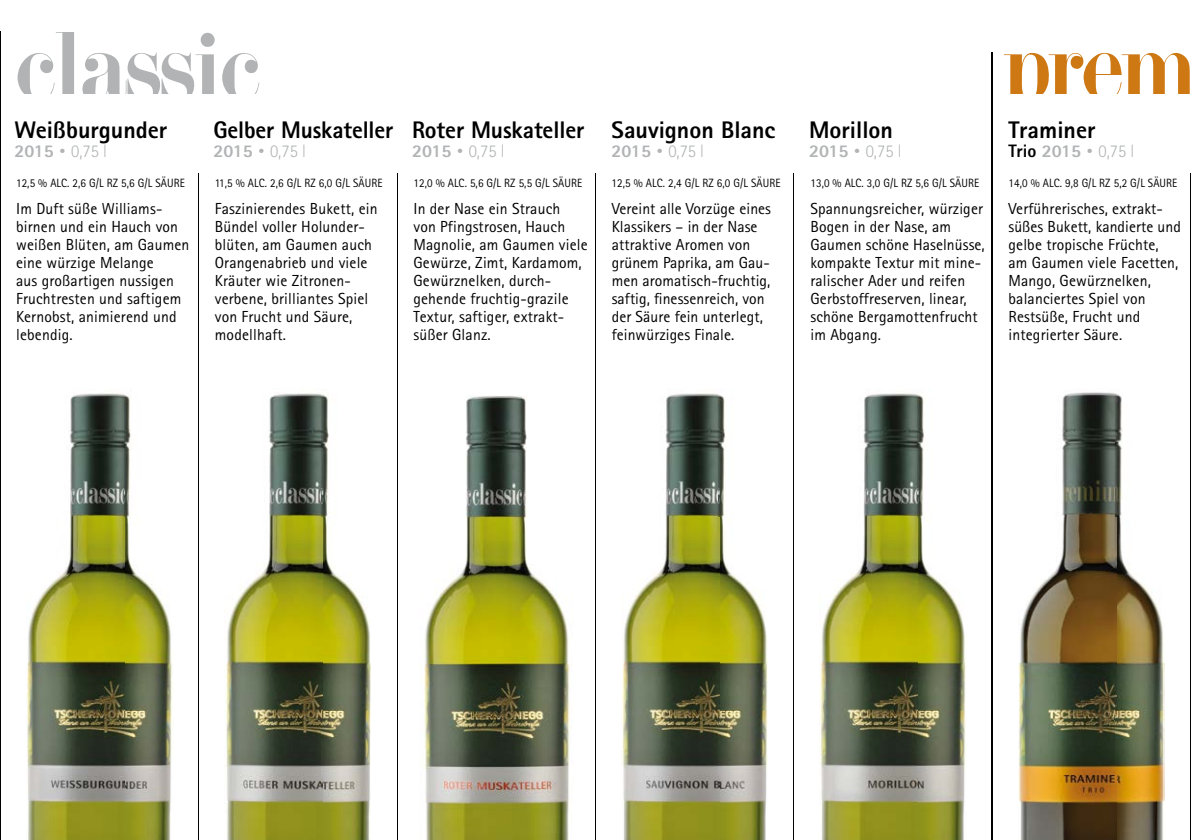
<style>
.page{position:relative;width:1191px;height:840px;background:#fff}
.page>*{position:absolute;margin:0;border:0;box-sizing:border-box;transform-origin:0 0}
.t1{font:90px "Adonis";letter-spacing:-.02em;color:#b1b3b4}
.t2{font:90px "Adonis";color:#ce7813}
.t3{font:800 24px "Rotis Sans Serif";color:#000}
.t4{font:300 18px "Rotis Sans Serif";color:#b1b3b4;scale:.95 1}
.t5{font:16px/18px "Rotis Sans Serif";letter-spacing:.01em;color:#000}
.t6{font:12px "Rotis Sans Serif";letter-spacing:.01em;color:#000;scale:.92 1}
.s1{font-weight:800}
.s2{font-weight:800;font-size:12px}
.s3{font-weight:800;color:#000}
</style>
<div class="page">
<hr style="left:991px;top:53px;width:2px;height:786px;background:#000">
<hr style="left:198px;top:173px;width:1px;height:666px;background:#000">
<hr style="left:397px;top:173px;width:1px;height:666px;background:#000">
<hr style="left:595px;top:173px;width:1px;height:666px;background:#000">
<hr style="left:793px;top:173px;width:1px;height:666px;background:#000">
<hr style="left:0;top:31px;width:1px;height:808px;background:#000">
<img style="left:27px;top:393px;width:146px;height:446px">
<img style="left:820px;top:393px;width:146px;height:446px">
<img style="left:225px;top:393px;width:146px;height:446px">
<img style="left:423px;top:395px;width:147px;height:444px">
<img style="left:621px;top:393px;width:147px;height:446px">
<img style="left:1018px;top:392px;width:146px;height:447px">
<hr style="left:1190px;top:173px;width:1px;height:666px;background:#000">
<h1 class="t1" style="left:13px;top:14px;width:246px">classic</h1>
<h2 class="t3" style="left:14px;top:115px;width:154px">Weißburgunder</h2>
<p class="t4" style="left:14px;top:141px;width:99px"><span class="s1">2015</span> <span class="s2">•</span> 0,75 l</p>
<h2 class="t3" style="left:213px;top:115px;width:181px">Gelber Muskateller</h2>
<p class="t4" style="left:213px;top:141px;width:99px"><span class="s1">2015</span> <span class="s2">•</span> 0,75 l</p>
<h2 class="t3" style="left:412px;top:115px;width:174px">Roter Muskateller</h2>
<p class="t4" style="left:412px;top:141px;width:99px"><span class="s1">2015</span> <span class="s2">•</span> 0,75 l</p>
<h2 class="t3" style="left:611px;top:115px;width:165px">Sauvignon Blanc</h2>
<p class="t4" style="left:611px;top:141px;width:99px"><span class="s1">2015</span> <span class="s2">•</span> 0,75 l</p>
<h2 class="t3" style="left:809px;top:115px;width:85px">Morillon</h2>
<p class="t4" style="left:809px;top:141px;width:99px"><span class="s1">2015</span> <span class="s2">•</span> 0,75 l</p>
<h1 class="t2" style="left:999px;top:14px;width:196px">prem</h1>
<h2 class="t3" style="left:1008px;top:115px;width:89px">Traminer</h2>
<p class="t4" style="left:1008px;top:141px;width:134px"><span class="s3">Trio</span> <span class="s1">2015</span> <span class="s2">•</span> 0,75 l</p>
<p class="t6" style="left:16px;top:175px;width:185px">12,5 % ALC. 2,6 G/L RZ 5,6 G/L SÄURE</p>
<p class="t6" style="left:215px;top:175px;width:184px">11,5 % ALC. 2,6 G/L RZ 6,0 G/L SÄURE</p>
<p class="t6" style="left:413px;top:175px;width:185px">12,0 % ALC. 5,6 G/L RZ 5,5 G/L SÄURE</p>
<p class="t6" style="left:611px;top:175px;width:185px">12,5 % ALC. 2,4 G/L RZ 6,0 G/L SÄURE</p>
<p class="t6" style="left:810px;top:175px;width:185px">13,0 % ALC. 3,0 G/L RZ 5,6 G/L SÄURE</p>
<p class="t6" style="left:1008px;top:175px;width:185px">14,0 % ALC. 9,8 G/L RZ 5,2 G/L SÄURE</p>
<p class="t5" style="left:16px;top:199px;width:175px">Im Duft süße Williams&shy;birnen und ein Hauch von weißen Blüten, am Gaumen eine würzige Melange<br>aus großartigen nussigen<br>Fruchtresten und saftigem<br>Kernobst, animierend und lebendig.</p>
<p class="t5" style="left:215px;top:199px;width:164px">Faszinierendes Bukett, ein<br>Bündel voller Holunder&shy;blüten, am Gaumen auch<br>Orangenabrieb und viele<br>Kräuter wie Zitronen&shy;verbene, brilliantes Spiel von Frucht und Säure, modellhaft.</p>
<p class="t5" style="left:413px;top:199px;width:176px">In der Nase ein Strauch<br>von Pfingstrosen, Hauch<br>Magnolie, am Gaumen viele<br>Gewürze, Zimt, Kardamom,<br>Gewürznelken, durch&shy;gehende fruchtig-grazile<br>Textur, saftiger, extrakt&shy;süßer Glanz.</p>
<p class="t5" style="left:612px;top:199px;width:161px">Vereint alle Vorzüge eines<br>Klassikers – in der Nase attraktive Aromen von grünem Paprika, am Gau&shy;men aromatisch-fruchtig, saftig, finessenreich, von der Säure fein unterlegt, feinwürziges Finale.</p>
<p class="t5" style="left:810px;top:199px;width:176px">Spannungsreicher, würziger<br>Bogen in der Nase, am<br>Gaumen schöne Haselnüsse, kompakte Textur mit mine&shy;ralischer Ader und reifen<br>Gerbstoffreserven, linear, schöne Bergamottenfrucht im Abgang.</p>
<p class="t5" style="left:1008px;top:199px;width:174px">Verführerisches, extrakt&shy;süßes Bukett, kandierte und gelbe tropische Früchte, am Gaumen viele Facetten,<br>Mango, Gewürznelken, balanciertes Spiel von<br>Restsüße, Frucht und integrierter Säure.</p>
</div>
